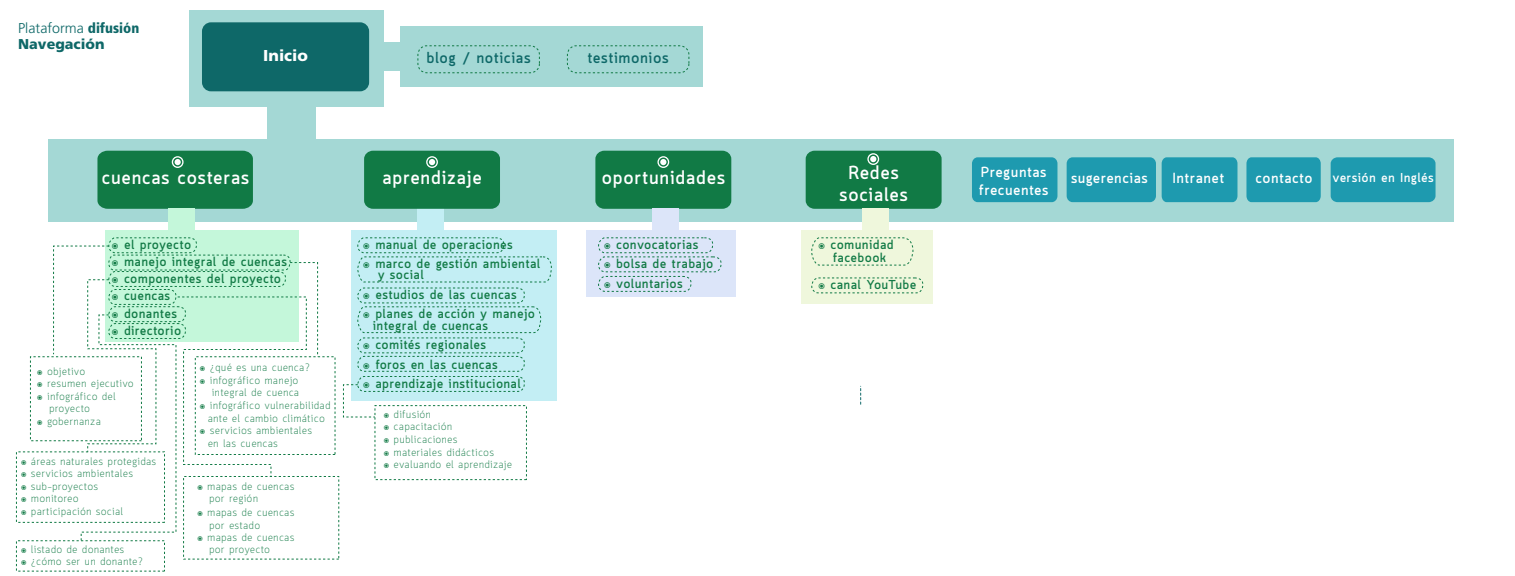
<style>
.page{position:relative;width:1515px;height:576px;background:#fff}
.page>*{position:absolute;margin:0;border:0;box-sizing:border-box;transform-origin:0 0}
.t1{font:700 18.67px/22.4px "Quark";letter-spacing:.075em;color:#fff;text-align:center}
.t2{font:900 15.75px "Frutiger";color:#fff}
.t3{font:700 15.15px "Quark";letter-spacing:.075em;color:#0e6868}
.t4{font:700 14.4px/17.3px "Quark";letter-spacing:.075em;color:#fff}
.t5{font:300 14.25px "Frutiger";color:#0e6868}
.t6{font:900 14.25px "Frutiger";color:#0e6868}
.t7{font:700 12.75px/19.5px "Quark";letter-spacing:.075em;color:#117a45}
.t8{font:700 12.75px "Quark";letter-spacing:.075em;color:#fff}
.t9{font:300 10.5px/12.6px "Quark";letter-spacing:.075em;color:#117a45}
.t10{font:300 10.5px "Quark";letter-spacing:.055em;color:#117a45}
.s1{font-weight:900;font-stretch:condensed}
</style>
<div class="page">
<div style="left:48px;top:139px;width:1405px;height:83px;background:#a4d8d5"></div>
<div style="left:351px;top:230px;width:205px;height:171px;background:#c3eef4"></div>
<div style="left:418px;top:209px;width:26px;height:22px;background:#c3eef4"></div>
<div style="left:106px;top:230px;width:193px;height:112px;background:#c4f7da"></div>
<div style="left:190px;top:10px;width:194px;height:96px;background:#a4d8d5"></div>
<div style="left:400px;top:26px;width:302px;height:61px;background:#a4d8d5"></div>
<div style="left:202px;top:22px;width:167px;height:69px;background:#0e6868;border-radius:9px"></div>
<div style="left:364px;top:151px;width:136px;height:58px;background:#117a45;border-radius:9px"></div>
<div style="left:595px;top:151px;width:136px;height:58px;background:#117a45;border-radius:9px"></div>
<div style="left:806px;top:151px;width:136px;height:58px;background:#117a45;border-radius:9px"></div>
<div style="left:972px;top:157px;width:85px;height:45px;background:#1e9aaf;border-radius:6px"></div>
<div style="left:1067px;top:157px;width:89px;height:45px;background:#1e9aaf;border-radius:6px"></div>
<div style="left:1162px;top:157px;width:75px;height:45px;background:#1e9aaf"></div>
<div style="left:1331px;top:157px;width:104px;height:45px;background:#1e9aaf;border-radius:7px"></div>
<svg style="left:860px;top:386px;width:1px;height:18px"></svg>
<div style="left:267px;top:106px;width:49px;height:35px;background:#a4d8d5"></div>
<div style="left:383px;top:42px;width:17px;height:29px;background:#a4d8d5"></div>
<div style="left:97px;top:151px;width:156px;height:58px;background:#117a45"></div>
<svg style="left:426px;top:156px;width:12px;height:12px"></svg>
<svg style="left:657px;top:156px;width:12px;height:12px"></svg>
<svg style="left:867px;top:153px;width:12px;height:12px"></svg>
<div style="left:168px;top:209px;width:27px;height:22px;background:#c4f7da"></div>
<svg style="left:357px;top:237px;width:195px;height:45px"></svg>
<div style="left:16px;top:452px;width:149px;height:71px;border:1px dashed #117a45"></div>
<div style="left:586px;top:230px;width:149px;height:66px;background:#dce5f9"></div>
<div style="left:652px;top:209px;width:27px;height:22px;background:#dce5f9"></div>
<div style="left:802px;top:230px;width:131px;height:74px;background:#eff7dc"></div>
<div style="left:862px;top:209px;width:26px;height:22px;background:#eff7dc"></div>
<svg style="left:811px;top:237px;width:102px;height:28px"></svg>
<svg style="left:598px;top:237px;width:123px;height:55px"></svg>
<svg style="left:811px;top:278px;width:112px;height:15px"></svg>
<div style="left:1246px;top:157px;width:75px;height:45px;background:#1e9aaf"></div>
<div style="left:418px;top:46px;width:122px;height:27px;border:1px dashed #117a45;border-radius:9px"></div>
<div style="left:567px;top:46px;width:122px;height:27px;border:1px dashed #117a45;border-radius:9px"></div>
<svg style="left:53px;top:237px;width:265px;height:304px"></svg>
<svg style="left:343px;top:288px;width:198px;height:129px"></svg>
<h3 class="t5" style="left:18px;top:20px;width:123px">Plataforma <span class="s1">difusión</span></h3>
<h3 class="t6" style="left:18px;top:35px;width:88px">Navegación</h3>
<h2 class="t2" style="left:263px;top:46px;width:46px">Inicio</h2>
<h3 class="t3" style="left:427px;top:49px;width:105px">blog / noticias</h3>
<h3 class="t3" style="left:588px;top:49px;width:82px">testimonios</h3>
<h1 class="t1" style="left:102px;top:168px;width:148px">cuencas costeras</h1>
<h1 class="t1" style="left:840px;top:163px;width:69px">Redes sociales</h1>
<p class="t8" style="left:1333px;top:170px;width:102px">versión en Inglés</p>
<h1 class="t1" style="left:383px;top:168px;width:100px">aprendizaje</h1>
<h1 class="t1" style="left:602px;top:168px;width:124px">oportunidades</h1>
<h3 class="t4" style="left:979px;top:165px;width:71px">Preguntas frecuentes</h3>
<h3 class="t4" style="left:1071px;top:171px;width:78px">sugerencias</h3>
<h3 class="t4" style="left:1173px;top:171px;width:53px">Intranet</h3>
<h3 class="t4" style="left:1256px;top:171px;width:58px">contacto</h3>
<p class="t7" style="left:112px;top:237px;width:176px;line-height:17.2px">๏ el proyecto<br>๏ manejo integral de cuencas ๏ componentes del proyecto ๏ cuencas<br>๏ donantes<br>๏ directorio</p>
<p class="t9" style="left:37px;top:365px;width:49px">๏ objetivo</p>
<p class="t9" style="left:37px;top:378px;width:98px">๏ resumen ejecutivo</p>
<p class="t9" style="left:37px;top:391px;width:80px">๏ infográfico del</p>
<p class="t10" style="left:49px;top:403px;width:42px">proyecto</p>
<p class="t9" style="left:37px;top:416px;width:65px">๏ gobernanza</p>
<p class="t9" style="left:21px;top:455px;width:137px">๏ áreas naturales protegidas ๏ servicios ambientales<br>๏ sub-proyectos<br>๏ monitoreo<br>๏ participación social</p>
<p class="t9" style="left:21px;top:543px;width:123px">๏ listado de donantes<br>๏ ¿cómo ser un donante?</p>
<p class="t9" style="left:200px;top:362px;width:111px">๏ ¿qué es una cuenca? ๏ infográfico manejo</p>
<p class="t9" style="left:212px;top:387px;width:88px">integral de cuenca</p>
<p class="t9" style="left:200px;top:400px;width:132px">๏ infográfico vulnerabilidad</p>
<p class="t9" style="left:208px;top:412px;width:118px">ante el cambio climático</p>
<p class="t9" style="left:200px;top:425px;width:113px">๏ servicios ambientales</p>
<p class="t9" style="left:208px;top:438px;width:71px">en las cuencas</p>
<p class="t9" style="left:209px;top:480px;width:86px;text-indent:-12px">๏ mapas de cuencas por región</p>
<p class="t9" style="left:197px;top:507px;width:98px">๏ mapas de cuencas</p>
<p class="t9" style="left:209px;top:520px;width:52px">por estado</p>
<p class="t9" style="left:197px;top:532px;width:98px">๏ mapas de cuencas</p>
<p class="t9" style="left:209px;top:544px;width:62px">por proyecto</p>
<p class="t7" style="left:363px;top:236px;width:178px">๏ manual de operaciones<br>๏ marco de gestión ambiental</p>
<p class="t7" style="left:363px;top:266px;width:173px;text-indent:15px">y social<br>๏ estudios de las cuencas<br>๏ planes de acción y manejo</p>
<p class="t7" style="left:363px;top:317px;width:159px;text-indent:10px">integral de cuencas<br>๏ comités regionales<br>๏ foros en las cuencas<br>๏ aprendizaje institucional</p>
<p class="t9" style="left:384px;top:409px;width:130px">๏ difusión<br>๏ capacitación<br>๏ publicaciones<br>๏ materiales didácticos<br>๏ evaluando el aprendizaje</p>
<p class="t7" style="left:604px;top:236px;width:111px">๏ convocatorias<br>๏ bolsa de trabajo ๏ voluntarios</p>
<p class="t7" style="left:818px;top:239px;width:77px;line-height:13.5px;text-align:center">๏ comunidad facebook</p>
<p class="t7" style="left:818px;top:276px;width:99px">๏ canal YouTube</p>
</div>
